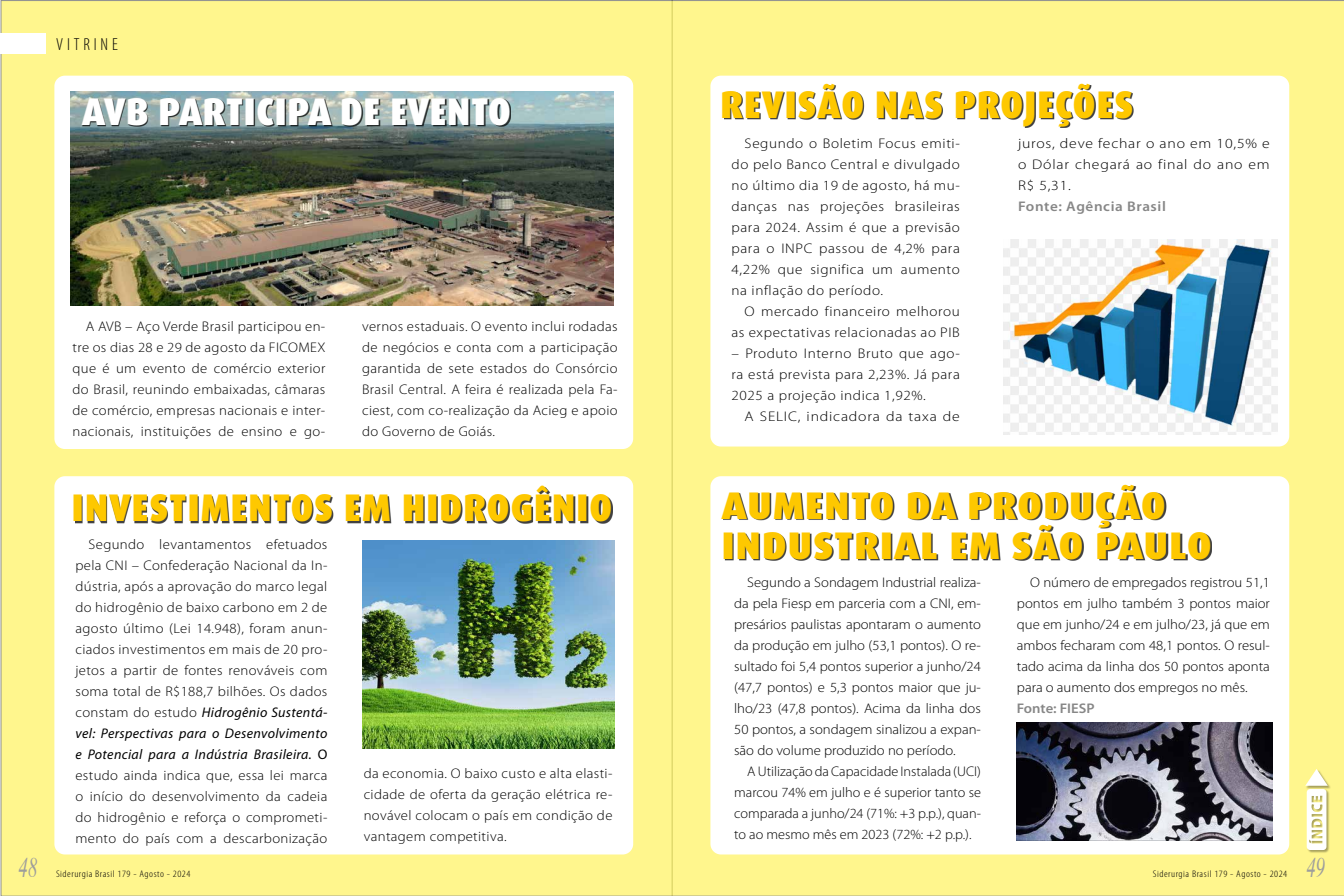
<style>
.page{position:relative;width:1344px;height:896px;background:#fff}
.page>*{position:absolute;margin:0;border:0;box-sizing:border-box;transform-origin:0 0}
.t1{font:900 38.5px "Dax Pro";letter-spacing:.035em;color:#fec800;scale:.91 1}
.t2{font:900 38.5px/40.2px "Dax Pro";letter-spacing:.035em;color:#fec800}
.t3{font:900 38.5px "Dax Pro";letter-spacing:.02em;color:#fff;scale:.91 1}
.t4{font:italic 28px "Times";color:#9d9d9c;scale:.65 1}
.t5{font:300 condensed 17.5px "Myriad Pro";letter-spacing:.22em;color:#000}
.t6{font:300 14px/21px "Myriad Pro";letter-spacing:.025em;color:#000;text-align:justify;scale:1.05 1}
.t7{font:300 14px/21px "Myriad Pro";letter-spacing:.025em;color:#000;text-align:justify;scale:1.08 1}
.t8{font:300 14px/21px "Myriad Pro";letter-spacing:.025em;color:#000;text-align:justify}
.t9{font:300 14px/21px "Myriad Pro";letter-spacing:.025em;color:#000;text-align:justify;scale:1.12 1}
.t10{font:300 14px "Myriad Pro";letter-spacing:.05em;color:#000;scale:1.12 1}
.t11{font:600 14px "Myriad Pro";letter-spacing:.035em;color:#878787;scale:1.08 1}
.t12{font:600 14px "Myriad Pro";color:#878787;scale:1.05 1}
.t13{font:300 condensed 9.62px "Myriad Pro";letter-spacing:.05em;color:#000;scale:1.15 1}
.s1{font-weight:400;font-style:italic}
.s2{font-weight:400}
</style>
<div class="page">
<div style="left:1px;top:0;width:1343px;height:896px;background:#fff68d"></div>
<div style="left:54px;top:76px;width:579px;height:373px;background:#fff;border-radius:10px"></div>
<img style="left:71px;top:91px;width:543px;height:214px">
<div style="left:54px;top:476px;width:579px;height:378px;background:#fff;border-radius:10px"></div>
<div style="left:710px;top:76px;width:579px;height:371px;background:#fff;border-radius:10px"></div>
<div style="left:710px;top:476px;width:579px;height:378px;background:#fff;border-radius:10px"></div>
<div style="left:83px;top:99px;width:428px;height:28px;background:#000;opacity:.75"></div>
<div style="left:724px;top:85px;width:409px;height:43px;background:#000;opacity:.75"></div>
<div style="left:75px;top:487px;width:537px;height:36px;background:#000;opacity:.75"></div>
<div style="left:723px;top:486px;width:489px;height:75px;background:#000;opacity:.75"></div>
<img style="left:1003px;top:240px;width:274px;height:194px">
<img style="left:363px;top:541px;width:252px;height:208px">
<img style="left:1017px;top:723px;width:255px;height:117px">
<div style="left:0;top:33px;width:45px;height:21px;background:#fff"></div>
<hr style="left:672px;top:0;width:1px;height:896px;background:#9d9d9c">
<div style="left:1306px;top:769px;width:25px;height:20px;background:#000;opacity:.35"></div>
<div style="left:1307px;top:789px;width:23px;height:65px;background:#000;opacity:.35"></div>
<svg style="left:1305px;top:769px;width:23px;height:81px"></svg>
<h2 class="t4" style="left:19px;top:844px;width:29px">48</h2>
<p class="t5" style="left:56px;top:34px;width:63px">VITRINE</p>
<h1 class="t3" style="left:82px;top:86px;width:473px">AVB PARTICIPA DE EVENTO</h1>
<p class="t6" style="left:73px;top:316px;width:242px;text-indent:13px">A AVB – Aço Verde Brasil participou en&shy;tre os dias 28 e 29 de agosto da FICOMEX que é um evento de comércio exterior do Brasil, reunindo embaixadas, câmaras de comércio, empresas nacionais e inter&shy;nacionais, instituições de ensino e go-</p>
<p class="t6" style="left:362px;top:316px;width:245px">vernos estaduais. O evento inclui rodadas de negócios e conta com a participação garantida de sete estados do Consórcio Brasil Central. A feira é realizada pela Fa&shy;ciest, com co-realização da Acieg e apoio do Governo de Goiás.</p>
<h1 class="t1" style="left:721px;top:79px;width:455px">REVISÃO NAS PROJEÇÕES</h1>
<p class="t7" style="left:732px;top:133px;width:213px;text-indent:13px">Segundo o Boletim Focus emiti&shy;do pelo Banco Central e divulgado no último dia 19 de agosto, há mu&shy;danças nas projeções brasileiras para 2024. Assim é que a previsão para o INPC passou de 4,2% para 4,22% que significa um aumento na inflação do período.</p>
<p class="t7" style="left:732px;top:301px;width:213px;text-align:right">O mercado financeiro melhorou as expectativas relacionadas ao PIB</p>
<p class="t7" style="left:732px;top:343px;width:213px">– Produto Interno Bruto que ago&shy;ra está prevista para 2,23%. Já para 2025 a projeção indica 1,92%.</p>
<p class="t10" style="left:745px;top:409px;width:194px">A SELIC, indicadora da taxa de</p>
<p class="t9" style="left:1018px;top:133px;width:226px">juros, deve fechar o ano em 10,5% e o Dólar chegará ao final do ano em R$ 5,31.</p>
<p class="t11" style="left:1018px;top:199px;width:138px">Fonte: Agência Brasil</p>
<h1 class="t1" style="left:72px;top:483px;width:595px">INVESTIMENTOS EM HIDROGÊNIO</h1>
<h1 class="t2" style="left:722px;top:485px;width:491px">AUMENTO DA PRODUÇÃO<br>INDUSTRIAL EM SÃO PAULO</h1>
<p class="t6" style="left:75px;top:534px;width:241px;text-indent:13px">Segundo levantamentos efetuados pela CNI – Confederação Nacional da In&shy;dústria, após a aprovação do marco legal do hidrogênio de baixo carbono em 2 de agosto último (Lei 14.948), foram anun&shy;ciados investimentos em mais de 20 pro&shy;jetos a partir de fontes renováveis com soma total de R$188,7 bilhões. Os dados constam do estudo <span class="s1">Hidrogênio Sustentá&shy;vel: Perspectivas para o Desenvolvimento e Potencial para a Indústria Brasileira.</span> <span class="s2">O </span>estudo ainda indica que, essa lei marca o início do desenvolvimento da cadeia do hidrogênio e reforça o comprometi&shy;mento do país com a descarbonização</p>
<p class="t6" style="left:734px;top:572px;width:237px;text-indent:13px">Segundo a Sondagem Industrial realiza&shy;da pela Fiesp em parceria com a CNI, em&shy;presários paulistas apontaram o aumento da produção em julho (53,1 pontos). O re&shy;sultado foi 5,4 pontos superior a junho/24 (47,7 pontos) e 5,3 pontos maior que ju&shy;lho/23 (47,8 pontos). Acima da linha dos 50 pontos, a sondagem sinalizou a expan&shy;são do volume produzido no período.</p>
<p class="t8" style="left:734px;top:761px;width:248px;text-indent:13px">A Utilização da Capacidade Instalada (UCI) marcou 74% em julho e é superior tanto se comparada a junho/24 (71%: +3 p.p.), quan&shy;to ao mesmo mês em 2023 (72%: +2 p.p.).</p>
<p class="t6" style="left:1017px;top:572px;width:242px;text-indent:13px">O número de empregados registrou 51,1 pontos em julho também 3 pontos maior que em junho/24 e em julho/23, já que em ambos fecharam com 48,1 pontos. O resul&shy;tado acima da linha dos 50 pontos aponta para o aumento dos empregos no mês.</p>
<p class="t12" style="left:1017px;top:700px;width:75px">Fonte: FIESP</p>
<p class="t6" style="left:364px;top:763px;width:238px">da economia. O baixo custo e alta elasti&shy;cidade de oferta da geração elétrica re&shy;novável colocam o país em condição de vantagem competitiva.</p>
<p class="t13" style="left:56px;top:869px;width:118px">Siderurgia Brasil 179 - Agosto - 2024</p>
<p class="t13" style="left:1153px;top:869px;width:118px">Siderurgia Brasil 179 - Agosto - 2024</p>
<h2 class="t4" style="left:1307px;top:844px;width:30px">49</h2>
</div>
